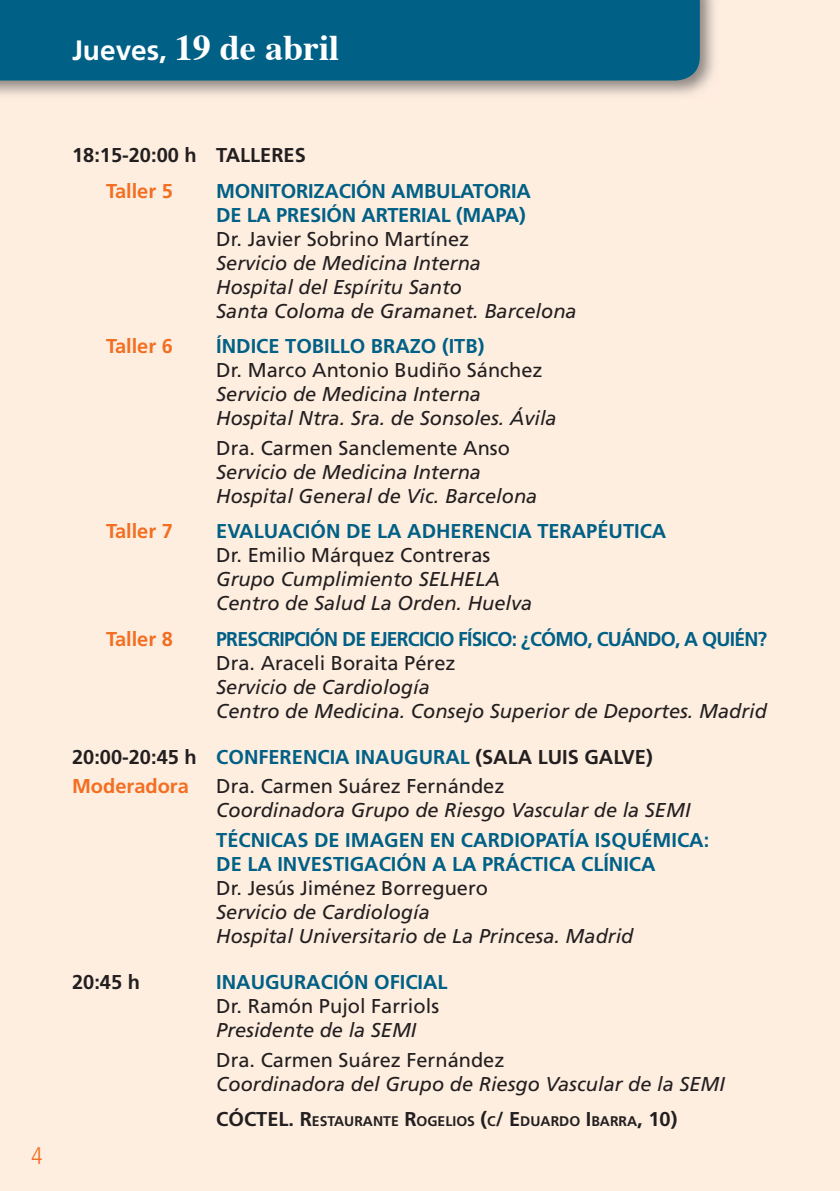
<style>
.page{position:relative;width:840px;height:1191px;background:#fff}
.page>*{position:absolute;margin:0;border:0;box-sizing:border-box;transform-origin:0 0}
.t1{font:700 36px "Times";color:#fff}
.t2{font:300 condensed 24px "Frutiger";color:#f36e21}
.t3{font:italic 20px/24px "Frutiger";color:#231f20}
.t4{font:20px "Frutiger";color:#231f20}
.t5{font:700 20px/24px "Frutiger";color:#006086}
.t6{font:700 20px/29.6px "Frutiger";color:#231f20}
.t7{font:700 20px "Frutiger";letter-spacing:-.04em;color:#006086}
.t8{font:700 20px "Frutiger";color:#f36e21}
.t9{font:700 14px "Frutiger";color:#231f20}
.s1{font-family:"Frutiger";font-size:28px}
.s2{color:#006086}
.s3{color:#f36e21}
.s4{font-size:20px}
</style>
<div class="page">
<div style="left:0;top:0;width:839px;height:1191px;background:#feeee0"></div>
<img style="left:0;top:0;width:714px;height:95px">
<div style="left:0;top:0;width:699px;height:81px;background:#006086"></div>
<hr style="left:839px;top:0;width:1px;height:1191px;background:#feeee0">
<h1 class="t1" style="left:72px;top:23px;width:268px"><span class="s1">Jueves,</span> 19 de abril</h1>
<p class="t2" style="left:31px;top:1142px;width:13px">4</p>
<p class="t6" style="left:72px;top:141px;width:235px">18:15-20:00 h TALLERES</p>
<p class="t8" style="left:106px;top:179px;width:68px">Taller 5</p>
<p class="t5" style="left:216px;top:179px;width:316px">MONITORIZACIÓN AMBULATORIA<br>DE LA PRESIÓN ARTERIAL (MAPA)</p>
<p class="t4" style="left:216px;top:227px;width:254px">Dr. Javier Sobrino Martínez</p>
<p class="t3" style="left:216px;top:251px;width:362px">Servicio de Medicina Interna<br>Hospital del Espíritu Santo<br>Santa Coloma de Gramanet. Barcelona</p>
<p class="t8" style="left:106px;top:334px;width:68px">Taller 6</p>
<p class="t5" style="left:216px;top:334px;width:269px">ÍNDICE TOBILLO BRAZO (ITB)</p>
<p class="t4" style="left:216px;top:358px;width:327px">Dr. Marco Antonio Budiño Sánchez</p>
<p class="t3" style="left:216px;top:382px;width:342px">Servicio de Medicina Interna<br>Hospital Ntra. Sra. de Sonsoles. Ávila</p>
<p class="t4" style="left:216px;top:436px;width:295px">Dra. Carmen Sanclemente Anso</p>
<p class="t3" style="left:216px;top:460px;width:322px">Servicio de Medicina Interna<br>Hospital General de Vic. Barcelona</p>
<p class="t8" style="left:106px;top:519px;width:68px">Taller 7</p>
<p class="t5" style="left:216px;top:519px;width:451px">EVALUACIÓN DE LA ADHERENCIA TERAPÉUTICA</p>
<p class="t4" style="left:216px;top:543px;width:275px">Dr. Emilio Márquez Contreras</p>
<p class="t3" style="left:216px;top:567px;width:317px">Grupo Cumplimiento SELHELA<br>Centro de Salud La Orden. Huelva</p>
<p class="t8" style="left:106px;top:627px;width:68px">Taller 8</p>
<p class="t7" style="left:216px;top:627px;width:552px">PRESCRIPCIÓN DE EJERCICIO FÍSICO: ¿CÓMO, CUÁNDO, A QUIÉN?</p>
<p class="t4" style="left:216px;top:651px;width:240px">Dra. Araceli Boraita Pérez</p>
<p class="t3" style="left:216px;top:675px;width:552px">Servicio de Cardiología<br>Centro de Medicina. Consejo Superior de Deportes. Madrid</p>
<p class="t6" style="left:72px;top:742px;width:581px">20:00-20:45 h <span class="s2">CONFERENCIA INAUGURAL</span> (SALA LUIS GALVE)<br><span class="s3">Moderadora</span></p>
<p class="t4" style="left:216px;top:774px;width:289px">Dra. Carmen Suárez Fernández</p>
<p class="t3" style="left:216px;top:798px;width:475px">Coordinadora Grupo de Riesgo Vascular de la SEMI</p>
<p class="t5" style="left:216px;top:828px;width:494px">TÉCNICAS DE IMAGEN EN CARDIOPATÍA ISQUÉMICA:<br>DE LA INVESTIGACIÓN A LA PRÁCTICA CLÍNICA</p>
<p class="t4" style="left:216px;top:876px;width:273px">Dr. Jesús Jiménez Borreguero</p>
<p class="t3" style="left:216px;top:900px;width:418px">Servicio de Cardiología<br>Hospital Universitario de La Princesa. Madrid</p>
<p class="t6" style="left:72px;top:967px;width:69px">20:45 h</p>
<p class="t5" style="left:216px;top:970px;width:233px">INAUGURACIÓN OFICIAL</p>
<p class="t4" style="left:216px;top:994px;width:224px">Dr. Ramón Pujol Farriols</p>
<p class="t3" style="left:216px;top:1018px;width:202px">Presidente de la SEMI</p>
<p class="t4" style="left:216px;top:1048px;width:289px">Dra. Carmen Suárez Fernández</p>
<p class="t3" style="left:216px;top:1072px;width:510px">Coordinadora del Grupo de Riesgo Vascular de la SEMI</p>
<p class="t9" style="left:216px;top:1113px;width:462px"><span class="s4">CÓCTEL. R</span>ESTAURANTE <span class="s4">R</span>OGELIOS <span class="s4">(</span>C<span class="s4">/ E</span>DUARDO <span class="s4">I</span>BARRA<span class="s4">, 10)</span></p>
</div>
